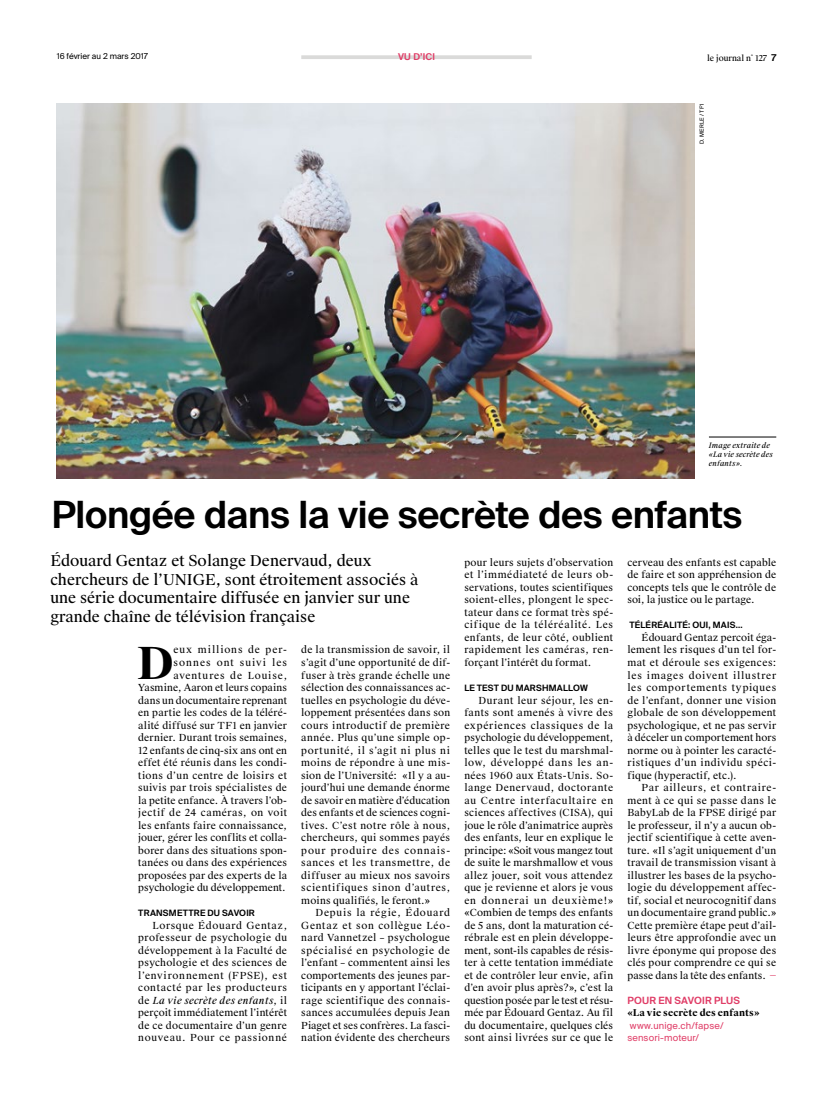
<style>
.page{position:relative;width:833px;height:1099px;background:#fff}
.page>*{position:absolute;margin:0;border:0;box-sizing:border-box;transform-origin:0 0}
.t1{font:700 44.25px "Suisse Works";color:#000}
.t2{font:600 37.5px "Suisse Intl";letter-spacing:-.01em;color:#000}
.t3{font:15px/18.8px "Suisse Works";color:#000}
.t4{font:600 10px "Suisse Intl";letter-spacing:.02em;color:#e03d67}
.t5{font:9.75px/12.5px "Suisse Works";letter-spacing:.02em;color:#000;text-align:justify}
.t6{font:9.38px/12.5px "Suisse Intl";letter-spacing:.015em;color:#e03d67}
.t7{font:700 9.38px "Suisse Works";letter-spacing:.01em;color:#000}
.t8{font:600 9.38px "Suisse Intl";color:#e03d67}
.t9{font:600 8.75px "Suisse Intl";letter-spacing:.025em;color:#000}
.t10{font:8.12px "Suisse Intl";color:#000}
.t11{font:8.12px "Suisse Works";color:#000}
.t12{font:italic 7.5px/9px "Suisse Works";color:#000}
.t13{font:5.62px "Suisse Intl";letter-spacing:.03em;color:#000}
.s1{font-family:"Suisse Intl";font-weight:600;font-size:9.38px}
.s2{font-family:"Suisse Intl";font-weight:300;font-size:9.38px;color:#e03d67}
.s3{font-style:italic}
</style>
<div class="page">
<hr style="left:301px;top:55px;width:230px;height:4px;background:#dadad9">
<img style="left:57px;top:104px;width:637px;height:374px">
<hr style="left:709px;top:436px;width:67px;height:1px;background:#000">
<p class="t10" style="left:57px;top:52px;width:93px">16 février au 2 mars 2017</p>
<p class="t11" style="left:707px;top:53px;width:71px">le journal n˚ 127 <span class="s1">7</span></p>
<p class="t8" style="left:398px;top:52px;width:38px">VU D’ICI</p>
<p class="t13" style="left:698px;top:144px;width:42px;rotate:-90deg">D. MERLE / TF1</p>
<p class="t12" style="left:709px;top:441px;width:66px">Image extraite de «La vie secrète des enfants».</p>
<h2 class="t2" style="left:52px;top:493px;width:692px">Plongée dans la vie secrète des enfants</h2>
<h3 class="t3" style="left:50px;top:551px;width:369px">Édouard Gentaz et Solange Denervaud, deux chercheurs de l’UNIGE, sont étroitement associés à une série documentaire diffusée en janvier sur une grande chaîne de télévision française</h3>
<h1 class="t1" style="left:137px;top:635px;width:39px">D</h1>
<p class="t5" style="left:627px;top:556px;width:150px">cerveau des enfants est capable de faire et son appréhension de concepts tels que le contrôle de soi, la justice ou le partage.</p>
<p class="t9" style="left:629px;top:620px;width:115px">TÉLÉRÉALITÉ: OUI, MAIS...</p>
<p class="t5" style="left:627px;top:631px;width:150px;text-indent:14px">Édouard Gentaz percoit éga&shy;lement les risques d’un tel for&shy;mat et déroule ses exigences: les images doivent illustrer les comportements typiques de l’enfant, donner une vision globale de son développement psychologique, et ne pas servir à déceler un comportement hors norme ou à pointer les caracté&shy;ristiques d’un individu spéci&shy;fique (hyperactif, etc.).</p>
<p class="t5" style="left:627px;top:781px;width:150px;text-indent:14px">Par ailleurs, et contraire&shy;ment à ce qui se passe dans le BabyLab de la FPSE dirigé par le professeur, il n’y a aucun ob&shy;jectif scientifique à cette aven&shy;ture. «Il s’agit uniquement d’un travail de transmission visant à illustrer les bases de la psycho&shy;logie du développement affec&shy;tif, social et neurocognitif dans un documentaire grand public.» Cette première étape peut d’ail&shy;leurs être approfondie avec un livre éponyme qui propose des clés pour comprendre ce qui se passe dans la tête des enfants. <span class="s2">—</span></p>
<p class="t4" style="left:627px;top:994px;width:114px">POUR EN SAVOIR PLUS</p>
<p class="t7" style="left:627px;top:1007px;width:134px">«La vie secrète des enfants»</p>
<p class="t6" style="left:627px;top:1019px;width:98px">www.unige.ch/fapse/ sensori-moteur/</p>
<p class="t5" style="left:464px;top:556px;width:150px">pour leurs sujets d’observation et l’immédiateté de leurs ob&shy;servations, toutes scientifiques soient-elles, plongent le spec&shy;tateur dans ce format très spé&shy;cifique de la téléréalité. Les enfants, de leur côté, oublient rapidement les caméras, ren&shy;forçant l’intérêt du format.</p>
<p class="t9" style="left:464px;top:682px;width:125px">LE TEST DU MARSHMALLOW</p>
<p class="t5" style="left:464px;top:694px;width:150px;text-indent:14px">Durant leur séjour, les en&shy;fants sont amenés à vivre des expériences classiques de la psychologie du développement, telles que le test du marshmal&shy;low, développé dans les an&shy;nées 1960 aux États-Unis. So&shy;lange Denervaud, doctorante au Centre interfacultaire en sciences affectives (CISA), qui joue le rôle d’animatrice auprès des enfants, leur en explique le principe: «Soit vous mangez tout de suite le marshmallow et vous allez jouer, soit vous attendez que je revienne et alors je vous en donnerai un deuxième!» «Combien de temps des enfants de 5 ans, dont la maturation cé&shy;rébrale est en plein développe&shy;ment, sont-ils capables de résis&shy;ter à cette tentation immédiate et de contrôler leur envie, afin d’en avoir plus après?», c’est la question posée par le test et résu&shy;mée par Édouard Gentaz. Au fil du documentaire, quelques clés sont ainsi livrées sur ce que le</p>
<p class="t5" style="left:301px;top:644px;width:150px">de la transmission de savoir, il s’agit d’une opportunité de dif&shy;fuser à très grande échelle une sélection des connaissances ac&shy;tuelles en psychologie du déve&shy;loppement présentées dans son cours introductif de première année. Plus qu’une simple op&shy;portunité, il s’agit ni plus ni moins de répondre à une mis&shy;sion de l’Université: «Il y a au&shy;jourd’hui une demande énorme de savoir en matière d’éducation des enfants et de sciences cogni&shy;tives. C’est notre rôle à nous, chercheurs, qui sommes payés pour produire des connais&shy;sances et les transmettre, de diffuser au mieux nos savoirs scientifiques sinon d’autres, moins qualifiés, le feront.»</p>
<p class="t5" style="left:301px;top:906px;width:150px;text-indent:14px">Depuis la régie, Édouard Gentaz et son collègue Léo&shy;nard Vannetzel – psychologue spécialisé en psychologie de l’enfant – commentent ainsi les comportements des jeunes par&shy;ticipants en y apportant l’éclai&shy;rage scientifique des connais&shy;sances accumulées depuis Jean Piaget et ses confrères. La fasci&shy;nation évidente des chercheurs</p>
<p class="t5" style="left:138px;top:644px;width:150px;text-align:right">eux millions de per&shy;sonnes ont suivi les aventures de Louise,<br>Yasmine, Aaron et leurs copains dans un documentaire reprenant en partie les codes de la téléré&shy;alité diffusé sur TF1 en janvier dernier. Durant trois semaines,<br>12 enfants de cinq-six ans ont en effet été réunis dans les condi&shy;tions d’un centre de loisirs et suivis par trois spécialistes de la petite enfance. À travers l’ob&shy;jectif de 24 caméras, on voit les enfants faire connaissance, jouer, gérer les conflits et colla&shy;borer dans des situations spon&shy;tanées ou dans des expériences proposées par des experts de la psychologie du développement.</p>
<p class="t9" style="left:138px;top:907px;width:118px">TRANSMETTRE DU SAVOIR</p>
<p class="t5" style="left:138px;top:919px;width:150px;text-indent:14px">Lorsque Édouard Gentaz, professeur de psychologie du développement à la Faculté de psychologie et des sciences de l’environnement (FPSE), est contacté par les producteurs de <span class="s3">La vie secrète des enfants</span>, il perçoit immédiatement l’intérêt de ce documentaire d’un genre nouveau. Pour ce passionné</p>
</div>
